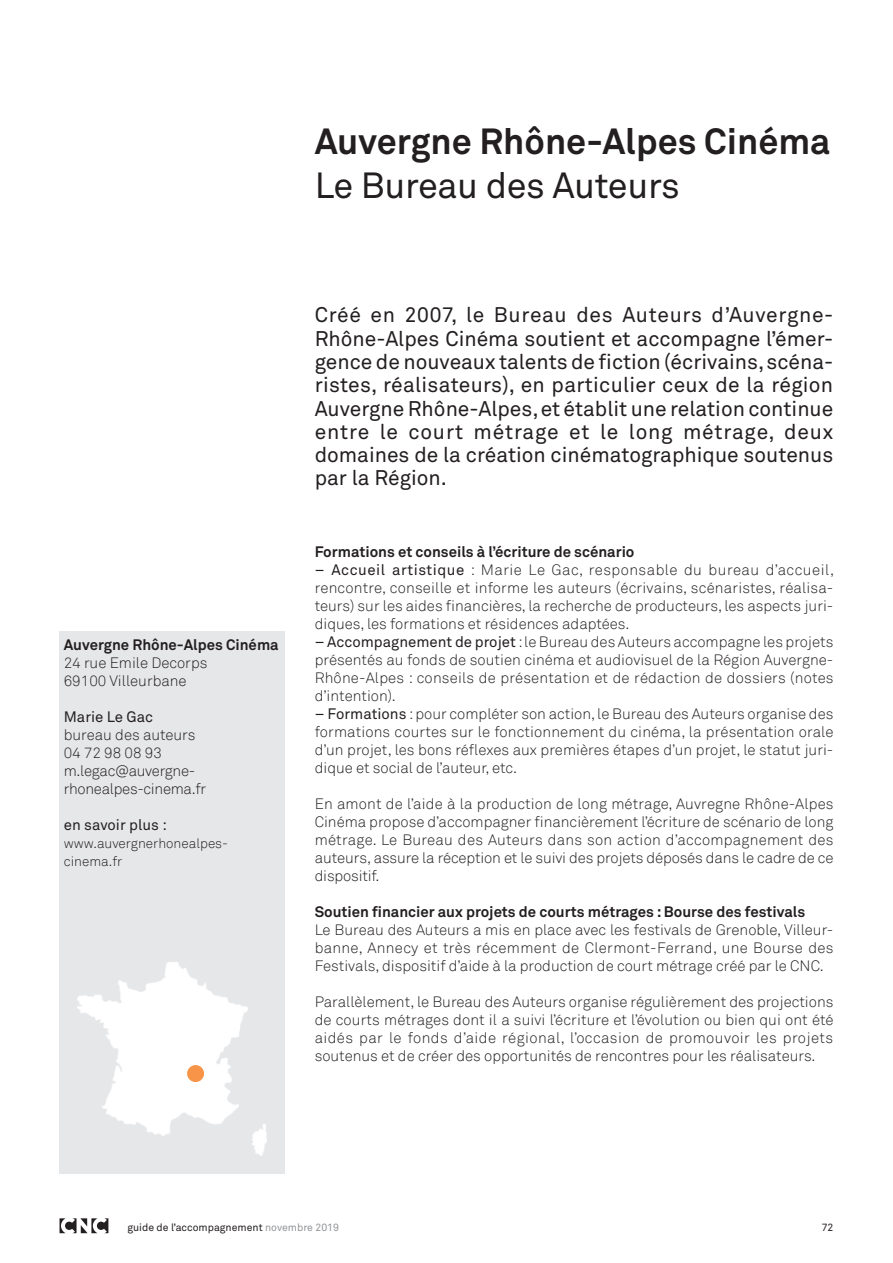
<style>
.page{position:relative;width:893px;height:1263px;background:#fff}
.page>*{position:absolute;margin:0;border:0;box-sizing:border-box;transform-origin:0 0}
.t1{font:700 36px "Akkurat";color:#231f20}
.t2{font:36px "Akkurat";letter-spacing:-.01em;color:#231f20}
.TEXTE{font:21px/23.2px "Akkurat";color:#231f20;text-align:justify}
.TEXTE-2{font:300 15px/18px "Akkurat";color:#231f20;text-align:justify}
.TEXTE-3{font:700 15px "Akkurat";color:#231f20}
.TEXTE-4{font:300 15px/18px "Akkurat";letter-spacing:-.02em;color:#231f20}
.t3{font:15px "Akkurat";color:#231f20}
.t4{font:300 13.5px/18px "Akkurat";color:#231f20}
.t5{font:10.5px "Akkurat";color:#231f20}
.s1{font-weight:400}
.s2{color:#939598}
</style>
<div class="page">
<svg style="left:60px;top:1218px;width:48px;height:15px"></svg>
<div style="left:60px;top:631px;width:225px;height:543px;background:#e6e7e9"></div>
<img style="left:77px;top:962px;width:190px;height:194px">
<div style="left:187px;top:1065px;width:17px;height:17px;background:#f79447;border-radius:50%"></div>
<p class="t1" style="left:315px;top:119px;width:517px">Auvergne Rhône-Alpes Cinéma</p>
<p class="t2" style="left:315px;top:164px;width:367px">Le Bureau des Auteurs</p>
<p class="TEXTE-3" style="left:64px;top:636px;width:216px">Auvergne Rhône-Alpes Cinéma</p>
<p class="TEXTE-2" style="left:64px;top:654px;width:145px">24 rue Emile Decorps</p>
<p class="TEXTE-2" style="left:64px;top:672px;width:124px">69100 Villeurbane</p>
<p class="t3" style="left:64px;top:708px;width:91px">Marie Le Gac</p>
<p class="TEXTE-2" style="left:64px;top:726px;width:133px">bureau des auteurs</p>
<p class="TEXTE-2" style="left:64px;top:744px;width:100px">04 72 98 08 93</p>
<p class="TEXTE-4" style="left:64px;top:762px;width:144px">m.legac@auvergne&shy;rhonealpes-cinema.fr</p>
<p class="t3" style="left:64px;top:816px;width:105px">en savoir plus :</p>
<p class="t4" style="left:64px;top:835px;width:166px">www.auvergnerhonealpes&shy;cinema.fr</p>
<p class="TEXTE" style="left:315px;top:304px;width:520px">Créé en 2007, le Bureau des Auteurs d’Auvergne-Rhône-Alpes Cinéma soutient et accompagne l’émer&shy;gence de nouveaux talents de fiction (écrivains, scéna&shy;ristes, réalisateurs), en particulier ceux de la région Auvergne Rhône-Alpes, et établit une relation continue entre le court métrage et le long métrage, deux domaines de la création cinématographique soutenus par la Région.</p>
<p class="TEXTE-3" style="left:315px;top:542px;width:321px">Formations et conseils à l’écriture de scénario</p>
<p class="TEXTE-2" style="left:315px;top:561px;width:521px"><span class="s1">– Accueil artistique</span> : Marie Le Gac, responsable du bureau d’accueil, rencontre, conseille et informe les auteurs (écrivains, scénaristes, réalisa&shy;teurs) sur les aides financières, la recherche de producteurs, les aspects juri&shy;diques, les formations et résidences adaptées.</p>
<p class="TEXTE-2" style="left:315px;top:633px;width:520px"><span class="s1">– Accompagnement de projet</span> : le Bureau des Auteurs accompagne les projets présentés au fonds de soutien cinéma et audiovisuel de la Région Auvergne-Rhône-Alpes : conseils de présentation et de rédaction de dossiers (notes d’intention).</p>
<p class="TEXTE-2" style="left:315px;top:705px;width:520px"><span class="s1">– Formations</span> : pour compléter son action, le Bureau des Auteurs organise des formations courtes sur le fonctionnement du cinéma, la présentation orale d’un projet, les bons réflexes aux premières étapes d’un projet, le statut juri&shy;dique et social de l’auteur, etc.</p>
<p class="TEXTE-2" style="left:315px;top:795px;width:520px">En amont de l’aide à la production de long métrage, Auvregne Rhône-Alpes Cinéma propose d’accompagner financièrement l’écriture de scénario de long métrage. Le Bureau des Auteurs dans son action d’accompagnement des auteurs, assure la réception et le suivi des projets déposés dans le cadre de ce dispositif.</p>
<p class="TEXTE-3" style="left:315px;top:902px;width:492px">Soutien financier aux projets de courts métrages : Bourse des festivals</p>
<p class="TEXTE-2" style="left:315px;top:921px;width:520px">Le Bureau des Auteurs a mis en place avec les festivals de Grenoble, Villeur&shy;banne, Annecy et très récemment de Clermont-Ferrand, une Bourse des Festivals, dispositif d’aide à la production de court métrage créé par le CNC.</p>
<p class="TEXTE-2" style="left:315px;top:993px;width:520px">Parallèlement, le Bureau des Auteurs organise régulièrement des projections de courts métrages dont il a suivi l’écriture et l’évolution ou bien qui ont été aidés par le fonds d’aide régional, l’occasion de promouvoir les projets soutenus et de créer des opportunités de rencontres pour les réalisateurs.</p>
<p class="t5" style="left:128px;top:1221px;width:213px">guide de l’accompagnement <span class="s2">novembre 2019</span></p>
<p class="t5" style="left:822px;top:1221px;width:13px">72</p>
</div>
